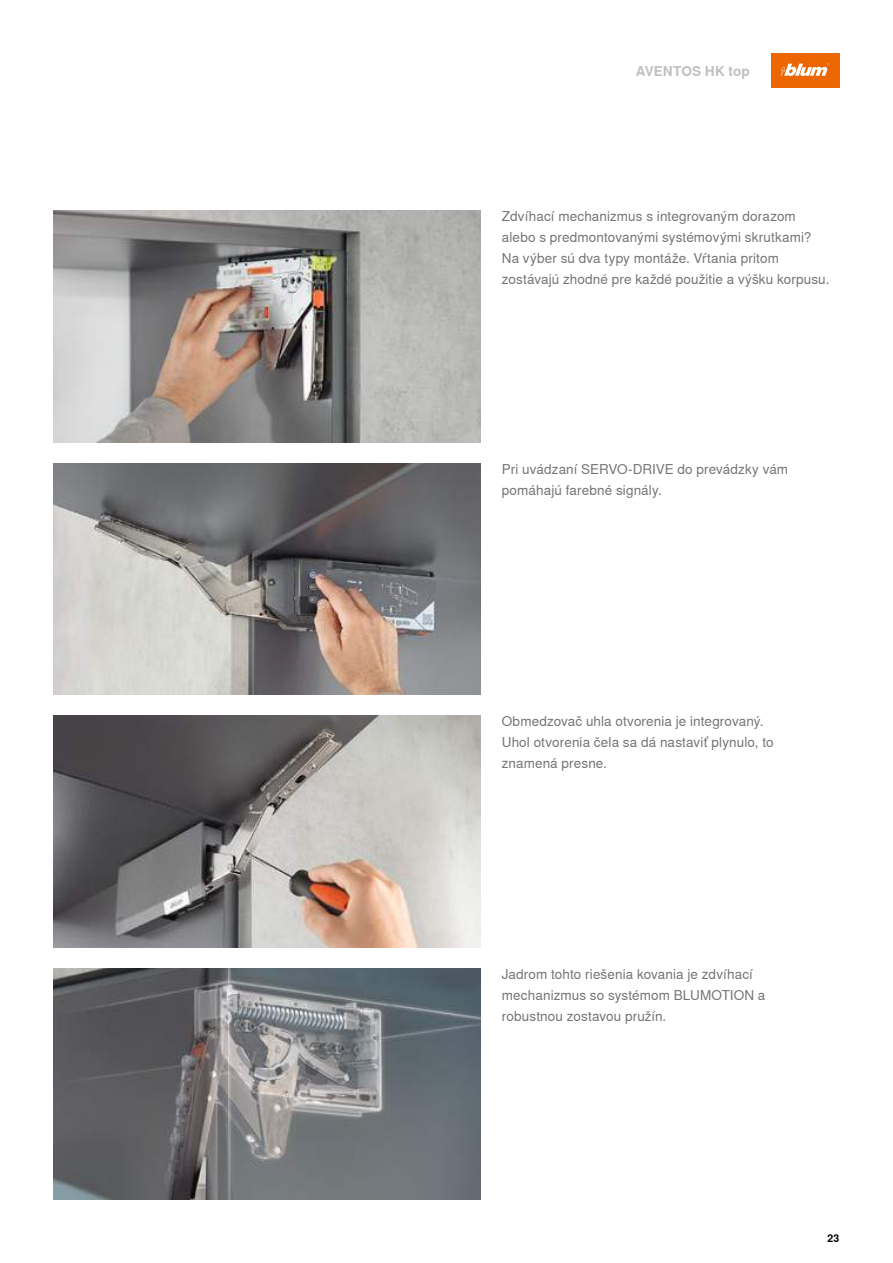
<style>
.page{position:relative;width:893px;height:1263px;background:#fff}
.page>*{position:absolute;margin:0;border:0;box-sizing:border-box;transform-origin:0 0}
.t1{font:13.5px/21px "Nimbus Sans Global";letter-spacing:.01em;color:#747473}
.t2{font:700 13.5px "Nimbus Sans Global";letter-spacing:.01em;color:#c0c0c1}
.t3{font:700 10.5px "Nimbus Sans Global";color:#000}
</style>
<div class="page">
<img style="left:54px;top:210px;width:427px;height:232px">
<img style="left:54px;top:463px;width:427px;height:232px">
<img style="left:54px;top:716px;width:427px;height:231px">
<img style="left:54px;top:968px;width:427px;height:232px">
<div style="left:771px;top:54px;width:68px;height:34px;background:#ec6602"></div>
<svg style="left:781px;top:63px;width:48px;height:13px"></svg>
<p class="t2" style="left:636px;top:63px;width:116px">AVENTOS HK top</p>
<p class="t1" style="left:502px;top:206px;width:329px">Zdvíhací mechanizmus s integrovaným dorazom alebo s predmontovanými systémovými skrutkami?<br>Na výber sú dva typy montáže. Vŕtania pritom zostávajú zhodné pre každé použitie a výšku korpusu.</p>
<p class="t1" style="left:502px;top:458px;width:288px">Pri uvádzaní SERVO-DRIVE do prevádzky vám pomáhajú farebné signály.</p>
<p class="t1" style="left:502px;top:711px;width:273px">Obmedzovač uhla otvorenia je integrovaný.<br>Uhol otvorenia čela sa dá nastaviť plynulo, to znamená presne.</p>
<p class="t1" style="left:502px;top:964px;width:265px">Jadrom tohto riešenia kovania je zdvíhací mechanizmus so systémom BLUMOTION a robustnou zostavou pružín.</p>
<p class="t3" style="left:827px;top:1232px;width:13px">23</p>
</div>
